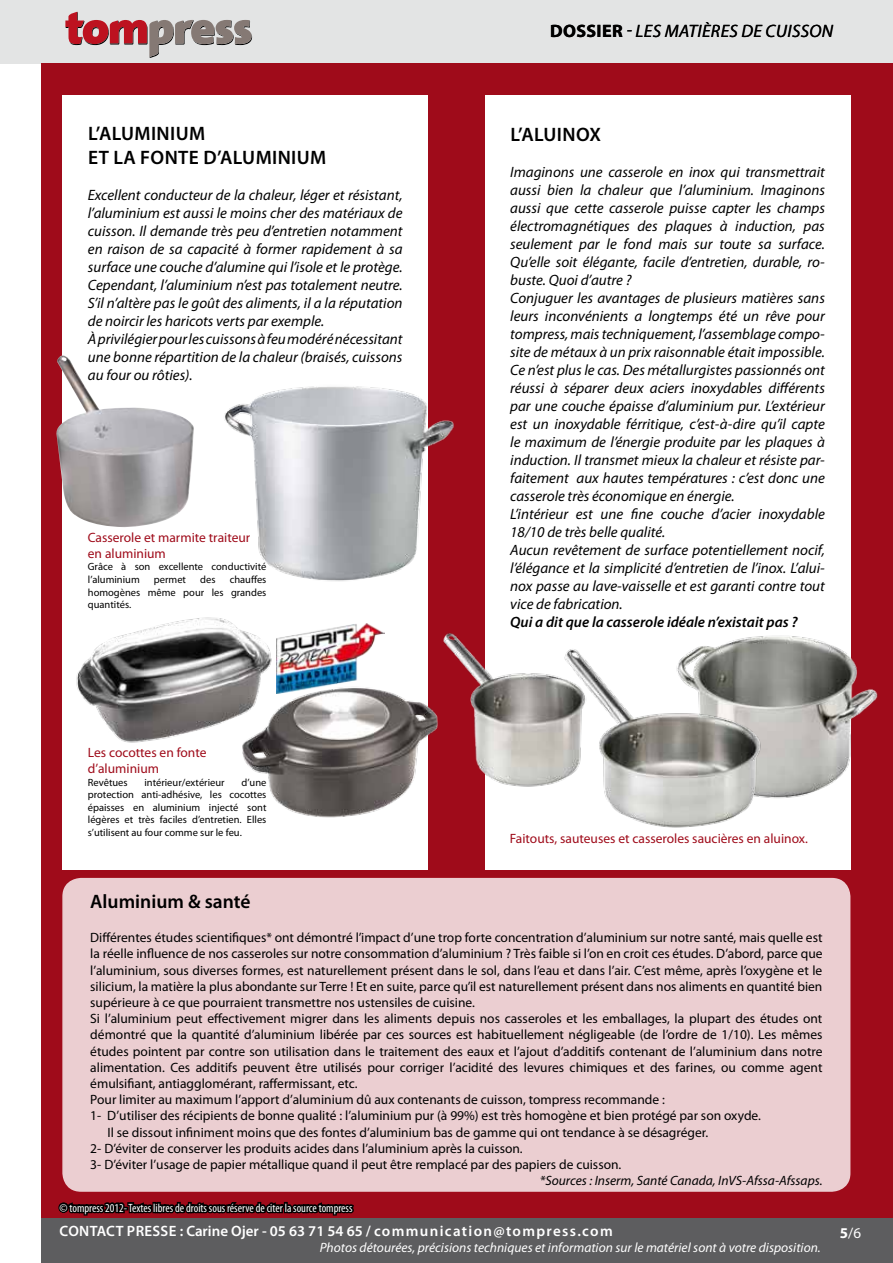
<style>
.page{position:relative;width:893px;height:1263px;background:#fff}
.page>*{position:absolute;margin:0;border:0;box-sizing:border-box;transform-origin:0 0}
.t1{font:600 19.5px/23.4px "Myriad Pro";letter-spacing:.02em;color:#000}
.t2{font:italic 18px "Myriad Pro";letter-spacing:.02em;color:#000}
.t3{font:italic 15px/18px "Myriad Pro";color:#000}
.t4{font:600 15px "Myriad Pro";letter-spacing:.02em;color:#fff}
.t5{font:italic 600 15px "Myriad Pro";letter-spacing:-.005em;color:#000}
.t6{font:15px "Myriad Pro";color:#fff}
.t7{font:13.5px "Myriad Pro";color:#000}
.t8{font:13.5px/16.2px "Myriad Pro";color:#9f0b1a}
.t9{font:italic 13.5px "Myriad Pro";color:#fff}
.t10{font:italic 13.5px "Myriad Pro";color:#000}
.t11{font:condensed 12px "Myriad Pro";color:#fff}
.t12{font:10.5px/12.6px "Myriad Pro";color:#000;text-align:justify}
.s1{font-weight:700;font-style:normal}
.s2{font-weight:700}
</style>
<div class="page">
<div style="left:0;top:0;width:893px;height:64px;background:#e3e4e4"></div>
<svg style="left:65px;top:12px;width:187px;height:46px"></svg>
<div style="left:41px;top:64px;width:852px;height:1155px;background:#9f0b1a"></div>
<div style="left:62px;top:95px;width:366px;height:774px;background:#fff"></div>
<img style="left:76px;top:617px;width:196px;height:126px">
<img style="left:204px;top:662px;width:191px;height:156px">
<img style="left:56px;top:355px;width:138px;height:172px">
<img style="left:225px;top:386px;width:229px;height:196px">
<img style="left:276px;top:623px;width:108px;height:70px">
<div style="left:485px;top:95px;width:365px;height:774px;background:#fff"></div>
<div style="left:63px;top:879px;width:787px;height:312px;background:#ebced1;border-radius:18px"></div>
<div style="left:62px;top:878px;width:788px;height:314px;border:2px solid #fff;border-radius:18px"></div>
<img style="left:736px;top:619px;width:142px;height:198px">
<img style="left:395px;top:633px;width:163px;height:168px">
<img style="left:558px;top:640px;width:207px;height:188px">
<div style="left:41px;top:1219px;width:852px;height:44px;background:#5d5d5f"></div>
<svg style="left:57px;top:1178px;width:299px;height:41px"></svg>
<h1 class="t1" style="left:88px;top:122px;width:240px">l’aluminium<br>et la fonte d’aluminium</h1>
<p class="t3" style="left:88px;top:186px;width:317px">Excellent conducteur de la chaleur, léger et résistant, l’aluminium est aussi le moins cher des matériaux de cuisson. Il demande très peu d’entretien notamment en raison de sa capacité à former rapidement à sa surface une couche d’alumine qui l’isole et le protège.<br>Cependant, l’aluminium n’est pas totalement neutre.<br>S’il n’altère pas le goût des aliments, il a la réputation de noircir les haricots verts par exemple.<br>À privilégier pour les cuissons à feu modéré nécessitant une bonne répartition de la chaleur (braisés, cuissons au four ou rôties).</p>
<p class="t8" style="left:88px;top:529px;width:164px">Casserole et marmite traiteur en aluminium</p>
<p class="t12" style="left:88px;top:560px;width:180px">Grâce à son excellente conductivité l’aluminium</p>
<p class="t12" style="left:88px;top:573px;width:180px;text-indent:142px">chauffes homogènes même pour les grandes quantités.</p>
<p class="t12" style="left:154px;top:573px;width:34px">permet</p>
<p class="t12" style="left:200px;top:573px;width:17px">des</p>
<p class="t8" style="left:88px;top:744px;width:120px">Les cocottes en fonte d’aluminium</p>
<p class="t12" style="left:88px;top:775px;width:41px">Revêtues</p>
<p class="t12" style="left:144px;top:775px;width:82px">intérieur/extérieur</p>
<p class="t12" style="left:88px;top:775px;width:180px;text-indent:154px">d’une protection anti-adhésive, les cocottes épaisses en aluminium injecté sont légères et très faciles d’entretien. Elles s’utilisent au four comme sur le feu.</p>
<p class="t2" style="left:550px;top:20px;width:226px"><span class="s1">DOSSIER</span> - les matières de scuisso</p>
<p class="t2" style="left:822px;top:20px;width:13px">n</p>
<h1 class="t1" style="left:510px;top:123px;width:92px">L’aluinox</h1>
<p class="t3" style="left:510px;top:163px;width:317px">Imaginons une casserole en inox qui transmettrait aussi bien la chaleur que l’aluminium. Imaginons aussi que cette casserole puisse capter les champs électromagnétiques des plaques à induction, pas seulement par le fond mais sur toute sa surface.<br>Qu’elle soit élégante, facile d’entretien, durable, ro&shy;buste. Quoi d’autre ?<br>Conjuguer les avantages de plusieurs matières sans leurs inconvénients a longtemps été un rêve pour tompress, mais techniquement, l’assemblage compo&shy;site de métaux à un prix raisonnable était impossible.<br>Ce n’est plus le cas. Des métallurgistes passionnés ont réussi à séparer deux aciers inoxydables différents par une couche épaisse d’aluminium pur. L’extérieur est un inoxydable férritique, c’est-à-dire qu’il capte le maximum de l’énergie produite par les plaques à induction. Il transmet mieux la chaleur et résiste par&shy;faitement aux hautes températures : c’est donc une casserole très économique en énergie.<br>L’intérieur est une fine couche d’acier inoxydable 18/10 de très belle qualité.<br>Aucun revêtement de surface potentiellement nocif, l’élégance et la simplicité d’entretien de l’inox. L’alui&shy;nox passe au lave-vaisselle et est garanti contre tout vice de fabrication.</p>
<p class="t5" style="left:510px;top:613px;width:289px">Qui a dit que la casserole idéale n’existait pas ?</p>
<p class="t8" style="left:510px;top:830px;width:300px">Faitouts, sauteuses et casseroles saucières en aluinox.</p>
<h1 class="t1" style="left:90px;top:889px;width:162px">Aluminium &amp; santé</h1>
<p class="t7" style="left:90px;top:929px;width:734px">Différentes études scientifiques* ont démontré l’impact d’une trop forte concentration d’aluminium sur notre santé, mais quelle est</p>
<p class="t7" style="left:90px;top:945px;width:734px">la réelle influence de nos casseroles sur notre consommation d’aluminium ? Très faible si l’on en croit ces études. D’abord, parce que</p>
<p class="t7" style="left:90px;top:962px;width:734px">l’aluminium, sous diverses formes, est naturellement présent dans le sol, dans l’eau et dans l’air. C’est même, après l’oxygène et le</p>
<p class="t7" style="left:90px;top:978px;width:734px">silicium, la matière la plus abondante sur terre ! Et en suite, parce qu’il est naturellement présent dans nos aliments en quantité bien</p>
<p class="t7" style="left:90px;top:994px;width:386px">supérieure à ce que pourraient transmettre nos ustensiles de cuisine.</p>
<p class="t7" style="left:90px;top:1010px;width:734px">Si l’aluminium peut effectivement migrer dans les aliments depuis nos casseroles et les emballages, la plupart des études ont</p>
<p class="t7" style="left:90px;top:1026px;width:734px">démontré que la quantité d’aluminium libérée par ces sources est habituellement négligeable (de l’ordre de 1/10). Les mêmes</p>
<p class="t7" style="left:90px;top:1043px;width:734px">études pointent par contre son utilisation dans le traitement des eaux et l’ajout d’additifs contenant de l’aluminium dans notre</p>
<p class="t7" style="left:90px;top:1059px;width:734px">alimentation. Ces additifs peuvent être utilisés pour corriger l’acidité des levures chimiques et des farines, ou comme agent</p>
<p class="t7" style="left:90px;top:1075px;width:269px">émulsifiant, antiagglomérant, raffermissant, etc.</p>
<p class="t7" style="left:90px;top:1091px;width:576px">Pour limiter au maximum l’apport d’aluminium dû aux contenants de cuisson, tompress recommande :</p>
<p class="t7" style="left:90px;top:1107px;width:672px">1- d’utiliser des récipients de bonne qualité : l’aluminium pur (à 99%) est très homogène et bien protégé par son oxyde.</p>
<p class="t7" style="left:107px;top:1124px;width:602px">Il se dissout infiniment moins que des fontes d’aluminium bas de gamme qui ont tendance à se désagréger.</p>
<p class="t7" style="left:90px;top:1140px;width:434px">2- d’éviter de conserver les produits acides dans l’aluminium après la cuisson.</p>
<p class="t7" style="left:90px;top:1156px;width:533px">3- d’éviter l’usage de papier métallique quand il peut être remplacé par des papiers de cuisson.</p>
<p class="t10" style="left:540px;top:1172px;width:284px">*Sources : Inserm, Santé Canada, InVS-Afssa-Afssaps.</p>
<p class="t11" style="left:60px;top:1200px;width:295px">© tompress 2012- Textes libres de droits sous réserve de citer la source tompress</p>
<p class="t4" style="left:60px;top:1221px;width:555px">Contact Presse : Carine Ojer - 05 63 71 54 65 / communication@tompress.com</p>
<p class="t9" style="left:320px;top:1239px;width:502px">Photos détourées, précisions techniques et information sur le matériel sont à votre disposition.</p>
<p class="t6" style="left:840px;top:1224px;width:23px"><span class="s2">5</span>/6</p>
</div>
